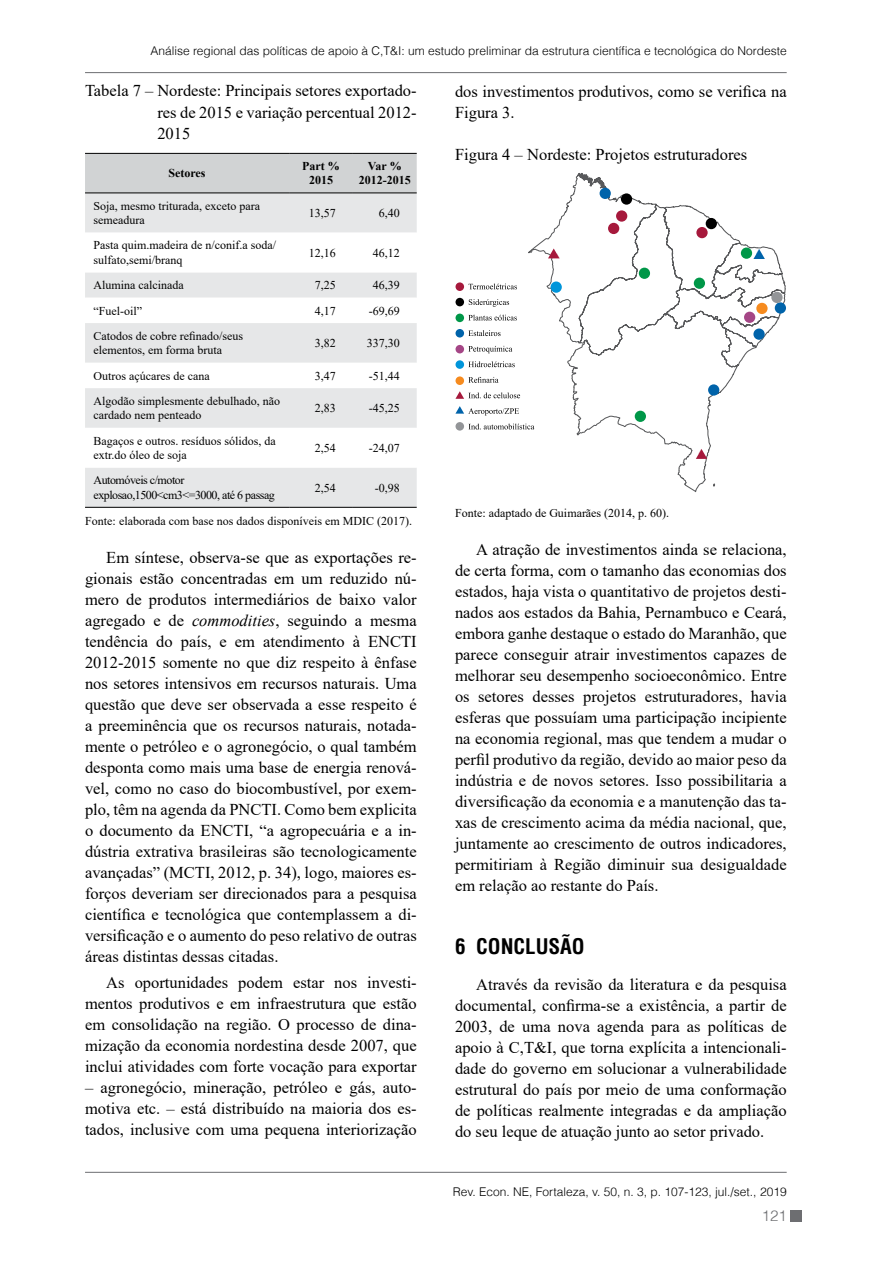
<style>
.page{position:relative;width:893px;height:1263px;background:#fff}
.page>*{position:absolute;margin:0;border:0;box-sizing:border-box;transform-origin:0 0}
.t1{font:700 condensed 21px "Helvetica";color:#000}
.t2{font:16.5px/21px "Times New Roman";color:#000;text-align:justify}
.t3{font:300 15px "Helvetica";color:#6d6e71}
.t4{font:12px/14.4px "Times New Roman";color:#000}
.t5{font:300 12px "Helvetica";color:#000}
.t6{font:12px/14.4px "Times New Roman";letter-spacing:-.04em;color:#000}
.t7{font:700 12px/14.4px "Times New Roman";color:#000;text-align:center}
.s1{font-style:italic}
</style>
<div class="page">
<hr style="left:85px;top:72px;width:702px;height:1px;background:#6d6e71">
<hr style="left:85px;top:1172px;width:702px;height:1px;background:#6d6e71">
<div style="left:791px;top:1210px;width:11px;height:12px;background:#6d6e71"></div>
<div style="left:85px;top:154px;width:332px;height:39px;background:#d1d3d4"></div>
<div style="left:85px;top:194px;width:332px;height:313px;background:#e6e7e8"></div>
<svg style="left:85px;top:233px;width:332px;height:235px"></svg>
<hr style="left:85px;top:153px;width:204px;height:1px;background:#000">
<hr style="left:289px;top:153px;width:64px;height:1px;background:#000">
<hr style="left:353px;top:153px;width:64px;height:1px;background:#000">
<hr style="left:85px;top:507px;width:204px;height:1px;background:#000">
<hr style="left:289px;top:507px;width:64px;height:1px;background:#000">
<hr style="left:353px;top:507px;width:64px;height:1px;background:#000">
<hr style="left:85px;top:193px;width:204px;height:1px;background:#000">
<hr style="left:289px;top:193px;width:64px;height:1px;background:#000">
<hr style="left:353px;top:193px;width:64px;height:1px;background:#000">
<svg style="left:526px;top:173px;width:260px;height:320px"></svg>
<div style="left:635px;top:411px;width:11px;height:11px;background:#009748;border-radius:50%"></div>
<svg style="left:696px;top:449px;width:11px;height:10px"></svg>
<div style="left:708px;top:384px;width:11px;height:12px;background:#0063aa;border-radius:50%"></div>
<div style="left:753px;top:328px;width:12px;height:12px;background:#0063aa;border-radius:50%"></div>
<div style="left:775px;top:302px;width:11px;height:12px;background:#0063aa;border-radius:50%"></div>
<div style="left:621px;top:193px;width:11px;height:12px;background:#000;border-radius:50%"></div>
<div style="left:706px;top:218px;width:11px;height:11px;background:#000;border-radius:50%"></div>
<div style="left:600px;top:188px;width:11px;height:11px;background:#0063aa;border-radius:50%"></div>
<div style="left:616px;top:210px;width:11px;height:12px;background:#a6193c;border-radius:50%"></div>
<div style="left:608px;top:223px;width:11px;height:11px;background:#a6193c;border-radius:50%"></div>
<div style="left:696px;top:227px;width:12px;height:11px;background:#a6193c;border-radius:50%"></div>
<div style="left:639px;top:268px;width:11px;height:11px;background:#009748;border-radius:50%"></div>
<div style="left:694px;top:278px;width:11px;height:11px;background:#009748;border-radius:50%"></div>
<div style="left:741px;top:248px;width:11px;height:11px;background:#009748;border-radius:50%"></div>
<div style="left:744px;top:312px;width:11px;height:11px;background:#a54686;border-radius:50%"></div>
<div style="left:756px;top:303px;width:12px;height:11px;background:#f68b1f;border-radius:50%"></div>
<div style="left:771px;top:292px;width:12px;height:11px;background:#939598;border-radius:50%"></div>
<div style="left:551px;top:281px;width:11px;height:12px;background:#0095da;border-radius:50%"></div>
<svg style="left:753px;top:249px;width:12px;height:10px"></svg>
<svg style="left:548px;top:248px;width:11px;height:10px"></svg>
<div style="left:455px;top:282px;width:9px;height:9px;background:#a6193c;border-radius:50%"></div>
<div style="left:455px;top:298px;width:9px;height:8px;background:#000;border-radius:50%"></div>
<div style="left:455px;top:314px;width:9px;height:8px;background:#009748;border-radius:50%"></div>
<div style="left:455px;top:329px;width:9px;height:8px;background:#0063aa;border-radius:50%"></div>
<div style="left:455px;top:345px;width:9px;height:8px;background:#a54686;border-radius:50%"></div>
<div style="left:455px;top:360px;width:9px;height:9px;background:#0095da;border-radius:50%"></div>
<div style="left:455px;top:376px;width:9px;height:9px;background:#f68b1f;border-radius:50%"></div>
<div style="left:455px;top:422px;width:9px;height:9px;background:#939598;border-radius:50%"></div>
<svg style="left:468px;top:284px;width:49px;height:5px"></svg>
<svg style="left:469px;top:299px;width:40px;height:8px"></svg>
<svg style="left:468px;top:315px;width:49px;height:5px"></svg>
<svg style="left:468px;top:330px;width:33px;height:6px"></svg>
<svg style="left:468px;top:346px;width:44px;height:7px"></svg>
<svg style="left:468px;top:361px;width:47px;height:6px"></svg>
<svg style="left:468px;top:377px;width:30px;height:6px"></svg>
<svg style="left:455px;top:391px;width:65px;height:8px"></svg>
<svg style="left:455px;top:406px;width:64px;height:10px"></svg>
<svg style="left:468px;top:424px;width:66px;height:6px"></svg>
<p class="t5" style="left:150px;top:41px;width:638px">Análise regional das políticas de apoio à C,T&amp;I: um estudo preliminar da estrutura científica e tecnológica do Nordeste</p>
<p class="t2" style="left:157px;top:80px;width:261px;text-indent:-72px">Tabela 7 – Nordeste: Principais setores exportado&shy;res de 2015 e variação percentual 2012- 2015</p>
<p class="t7" style="left:169px;top:166px;width:39px">Setores</p>
<p class="t7" style="left:302px;top:158px;width:39px">Part %<br>2015</p>
<p class="t7" style="left:359px;top:158px;width:53px">Var %<br>2012-2015</p>
<p class="t4" style="left:94px;top:198px;width:168px">Soja, mesmo triturada, exceto para semeadura</p>
<p class="t4" style="left:309px;top:205px;width:28px">13,57</p>
<p class="t4" style="left:379px;top:205px;width:22px">6,40</p>
<p class="t4" style="left:94px;top:238px;width:184px">Pasta quim.madeira de n/conif.a soda/ sulfato,semi/branq</p>
<p class="t4" style="left:309px;top:245px;width:28px">12,16</p>
<p class="t4" style="left:373px;top:245px;width:28px">46,12</p>
<p class="t4" style="left:94px;top:278px;width:92px">Alumina calcinada</p>
<p class="t4" style="left:315px;top:278px;width:22px">7,25</p>
<p class="t4" style="left:373px;top:278px;width:28px">46,39</p>
<p class="t4" style="left:94px;top:303px;width:50px">“Fuel-oil”</p>
<p class="t4" style="left:315px;top:303px;width:22px">4,17</p>
<p class="t4" style="left:369px;top:303px;width:32px">-69,69</p>
<p class="t4" style="left:94px;top:328px;width:151px">Catodos de cobre refinado/seus elementos, em forma bruta</p>
<p class="t4" style="left:315px;top:335px;width:22px">3,82</p>
<p class="t4" style="left:367px;top:335px;width:34px">337,30</p>
<p class="t4" style="left:94px;top:368px;width:118px">Outros açúcares de cana</p>
<p class="t4" style="left:315px;top:368px;width:22px">3,47</p>
<p class="t4" style="left:369px;top:368px;width:32px">-51,44</p>
<p class="t4" style="left:94px;top:393px;width:188px">Algodão simplesmente debulhado, não cardado nem penteado</p>
<p class="t4" style="left:315px;top:401px;width:22px">2,83</p>
<p class="t4" style="left:369px;top:401px;width:32px">-45,25</p>
<p class="t4" style="left:94px;top:433px;width:184px">Bagaços e outros. resíduos sólidos, da extr.do óleo de soja</p>
<p class="t4" style="left:315px;top:440px;width:22px">2,54</p>
<p class="t4" style="left:369px;top:440px;width:32px">-24,07</p>
<p class="t6" style="left:94px;top:473px;width:183px">Automóveis c/motor explosao,1500&lt;cm3&lt;=3000, até 6 passag</p>
<p class="t4" style="left:315px;top:480px;width:22px">2,54</p>
<p class="t4" style="left:375px;top:480px;width:26px">-0,98</p>
<p class="t4" style="left:85px;top:514px;width:328px">Fonte: elaborada com base nos dados disponíveis em MDIC (2017).</p>
<p class="t2" style="left:85px;top:547px;width:333px;text-indent:21px">Em síntese, observa-se que as exportações re&shy;gionais estão concentradas em um reduzido nú&shy;mero de produtos intermediários de baixo valor agregado e de <span class="s1">commodities</span>, seguindo a mesma tendência do país, e em atendimento à ENCTI 2012-2015 somente no que diz respeito à ênfase nos setores intensivos em recursos naturais. Uma questão que deve ser observada a esse respeito é a preeminência que os recursos naturais, notada&shy;mente o petróleo e o agronegócio, o qual também desponta como mais uma base de energia renová&shy;vel, como no caso do biocombustível, por exem&shy;plo, têm na agenda da PNCTI. Como bem explicita o documento da ENCTI, “a agropecuária e a in&shy;dústria extrativa brasileiras são tecnologicamente avançadas” (MCTI, 2012, p. 34), logo, maiores es&shy;forços deveriam ser direcionados para a pesquisa científica e tecnológica que contemplassem a di&shy;versificação e o aumento do peso relativo de outras áreas distintas dessas citadas.</p>
<p class="t2" style="left:85px;top:971px;width:333px;text-indent:21px">As oportunidades podem estar nos investi&shy;mentos produtivos e em infraestrutura que estão em consolidação na região. O processo de dina&shy;mização da economia nordestina desde 2007, que inclui atividades com forte vocação para exportar</p>
<p class="t2" style="left:85px;top:1076px;width:333px">– agronegócio, mineração, petróleo e gás, auto&shy;motiva etc. – está distribuído na maioria dos es&shy;tados, inclusive com uma pequena interiorização</p>
<p class="t2" style="left:455px;top:80px;width:333px">dos investimentos produtivos, como se verifica na<br>Figura 3.</p>
<p class="t2" style="left:455px;top:143px;width:294px">Figura 4 – Nordeste: Projetos estruturadores</p>
<p class="t4" style="left:455px;top:505px;width:216px">Fonte: adaptado de Guimarães (2014, p. 60).</p>
<p class="t2" style="left:455px;top:538px;width:333px;text-indent:21px">A atração de investimentos ainda se relaciona, de certa forma, com o tamanho das economias dos estados, haja vista o quantitativo de projetos desti&shy;nados aos estados da Bahia, Pernambuco e Ceará, embora ganhe destaque o estado do Maranhão, que parece conseguir atrair investimentos capazes de melhorar seu desempenho socioeconômico. Entre os setores desses projetos estruturadores, havia esferas que possuíam uma participação incipiente na economia regional, mas que tendem a mudar o perfil produtivo da região, devido ao maior peso da indústria e de novos setores. Isso possibilitaria a diversificação da economia e a manutenção das ta&shy;xas de crescimento acima da média nacional, que, juntamente ao crescimento de outros indicadores, permitiriam à Região diminuir sua desigualdade em relação ao restante do País.</p>
<p class="t1" style="left:455px;top:932px;width:131px">6 CONCLUSÃO</p>
<p class="t2" style="left:455px;top:973px;width:333px;text-indent:21px">Através da revisão da literatura e da pesquisa documental, confirma-se a existência, a partir de 2003, de uma nova agenda para as políticas de apoio à C,T&amp;I, que torna explícita a intencionali&shy;dade do governo em solucionar a vulnerabilidade estrutural do país por meio de uma conformação de políticas realmente integradas e da ampliação do seu leque de atuação junto ao setor privado.</p>
<p class="t5" style="left:453px;top:1182px;width:335px">Rev. Econ. NE, Fortaleza, v. 50, n. 3, p. 107-123, jul./set., 2019</p>
<p class="t3" style="left:762px;top:1203px;width:27px">121</p>
</div>
